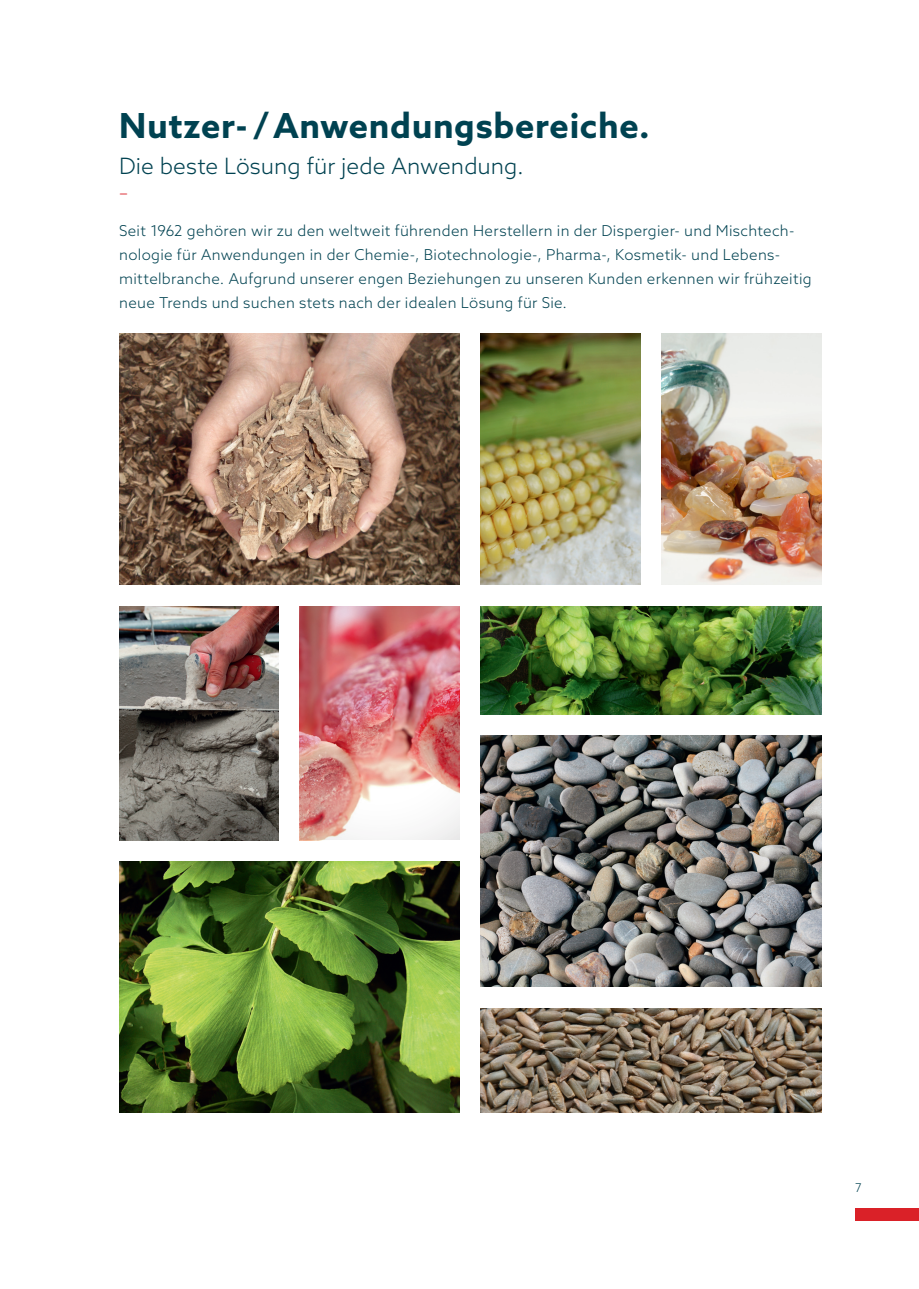
<style>
.page{position:relative;width:919px;height:1289px;background:#fff}
.page>*{position:absolute;margin:0;border:0;box-sizing:border-box;transform-origin:0 0}
.t1{font:700 34.5px "Azo Sans";letter-spacing:.02em;color:#004251}
.t2{font:300 22.5px "Azo Sans";color:#004251}
.t3{font:300 18px "Azo Sans";color:#da2128}
.t4{font:300 15px/24px "Azo Sans";letter-spacing:.02em;color:#004251}
.t5{font:300 12px "Azo Sans";color:#004251}
</style>
<div class="page">
<img style="left:119px;top:334px;width:340px;height:251px">
<img style="left:480px;top:736px;width:341px;height:250px">
<img style="left:119px;top:861px;width:340px;height:251px">
<img style="left:119px;top:606px;width:160px;height:234px">
<img style="left:480px;top:334px;width:160px;height:251px">
<img style="left:661px;top:334px;width:160px;height:251px">
<img style="left:480px;top:1008px;width:341px;height:104px">
<img style="left:480px;top:606px;width:341px;height:108px">
<img style="left:300px;top:606px;width:159px;height:234px">
<div style="left:855px;top:1208px;width:63px;height:12px;background:#da2128"></div>
<h1 class="t1" style="left:119px;top:103px;width:532px">Nutzer- /Anwendungsbereiche.</h1>
<h2 class="t2" style="left:119px;top:151px;width:406px">Die beste Lösung für jede Anwendung.</h2>
<p class="t3" style="left:119px;top:181px;width:10px">–</p>
<p class="t4" style="left:119px;top:218px;width:694px">Seit 1962 gehören wir zu den weltweit führenden Herstellern in der Dispergier- und Mischtech&shy;nologie für Anwendungen in der Chemie-, Biotechnologie-, Pharma-, Kosmetik- und Lebens&shy;mittelbranche. Aufgrund unserer engen Beziehungen zu unseren Kunden erkennen wir frühzeitig neue Trends und suchen stets nach der idealen Lösung für Sie.</p>
<p class="t5" style="left:855px;top:1179px;width:8px">7</p>
</div>
